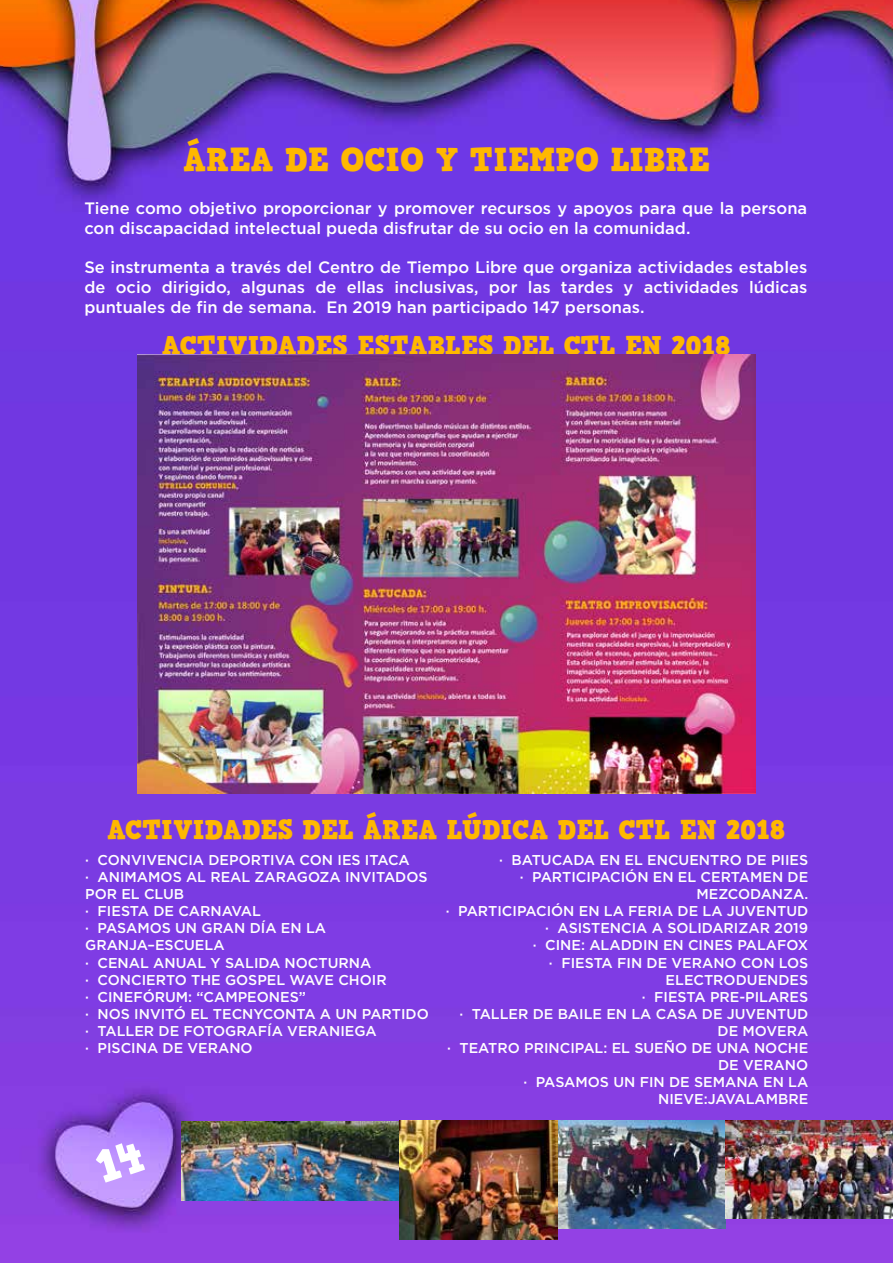
<style>
.page{position:relative;width:893px;height:1263px;background:#fff}
.page>*{position:absolute;margin:0;border:0;box-sizing:border-box;transform-origin:0 0}
.t1{font:33px "HVD Comic Serif Pro";color:#ffb800}
.t2{font:27px "HVD Comic Serif Pro";color:#ffb800}
.t3{font:500 16.5px/19.8px "Gotham";color:#fff}
.t4{font:500 14.25px/17.1px "Gotham";color:#fff}
</style>
<div class="page">
<img style="left:0;top:0;width:893px;height:1263px">
<img style="left:182px;top:1121px;width:217px;height:79px">
<img style="left:557px;top:1121px;width:169px;height:107px">
<img style="left:726px;top:1121px;width:167px;height:98px">
<img style="left:137px;top:354px;width:618px;height:440px">
<img style="left:399px;top:1121px;width:158px;height:118px">
<svg style="left:93px;top:1139px;width:53px;height:44px;background:#bd92fe"></svg>
<h1 class="t1" style="left:183px;top:134px;width:528px">ÁREA DE OCIO Y TIEMPO LIBRE</h1>
<p class="t3" style="left:84px;top:198px;width:724px">Tiene como objetivo proporcionar y promover recursos y apoyos para que la persona con discapacidad intelectual pueda disfrutar de su ocio en la comunidad.</p>
<p class="t3" style="left:84px;top:257px;width:724px;text-align:justify">Se instrumenta a través del Centro de Tiempo Libre que organiza actividades estables de ocio dirigido, algunas de ellas inclusivas, por las tardes y actividades lúdicas puntuales de fin de semana. En 2019 han participado 147 personas.</p>
<h2 class="t2" style="left:162px;top:325px;width:571px">ACTIVIDADES ESTABLES DEL CTL EN 2018</h2>
<h2 class="t2" style="left:107px;top:809px;width:680px">ACTIVIDADES DEL ÁREA LÚDICA DEL CTL EN 2018</h2>
<p class="t4" style="left:85px;top:851px;width:345px">· CONVIVENCIA DEPORTIVA CON IES ITACA<br>· ANIMAMOS AL REAL ZARAGOZA INVITADOS<br>POR EL CLUB<br>· FIESTA DE CARNAVAL<br>· PASAMOS UN GRAN DÍA EN LA<br>GRANJA–ESCUELA<br>· CENAL ANUAL Y SALIDA NOCTURNA<br>· CONCIERTO THE GOSPEL WAVE CHOIR<br>· CINEFÓRUM: “CAMPEONES”<br>· NOS INVITÓ EL TECNYCONTA A UN PARTIDO · TALLER DE FOTOGRAFÍA VERANIEGA<br>· PISCINA DE VERANO</p>
<p class="t4" style="left:446px;top:851px;width:364px;text-align:right">· BATUCADA EN EL ENCUENTRO DE PIIES<br>· PARTICIPACIÓN EN EL CERTAMEN DE<br>MEZCODANZA.<br>· PARTICIPACIÓN EN LA FERIA DE LA JUVENTUD · ASISTENCIA A SOLIDARIZAR 2019<br>· CINE: ALADDIN EN CINES PALAFOX<br>· FIESTA FIN DE VERANO CON LOS<br>ELECTRODUENDES<br>· FIESTA PRE-PILARES<br>· TALLER DE BAILE EN LA CASA DE JUVENTUD<br>DE MOVERA<br>· TEATRO PRINCIPAL: EL SUEÑO DE UNA NOCHE<br>DE VERANO<br>· PASAMOS UN FIN DE SEMANA EN LA<br>NIEVE:JAVALAMBRE</p>
</div>
